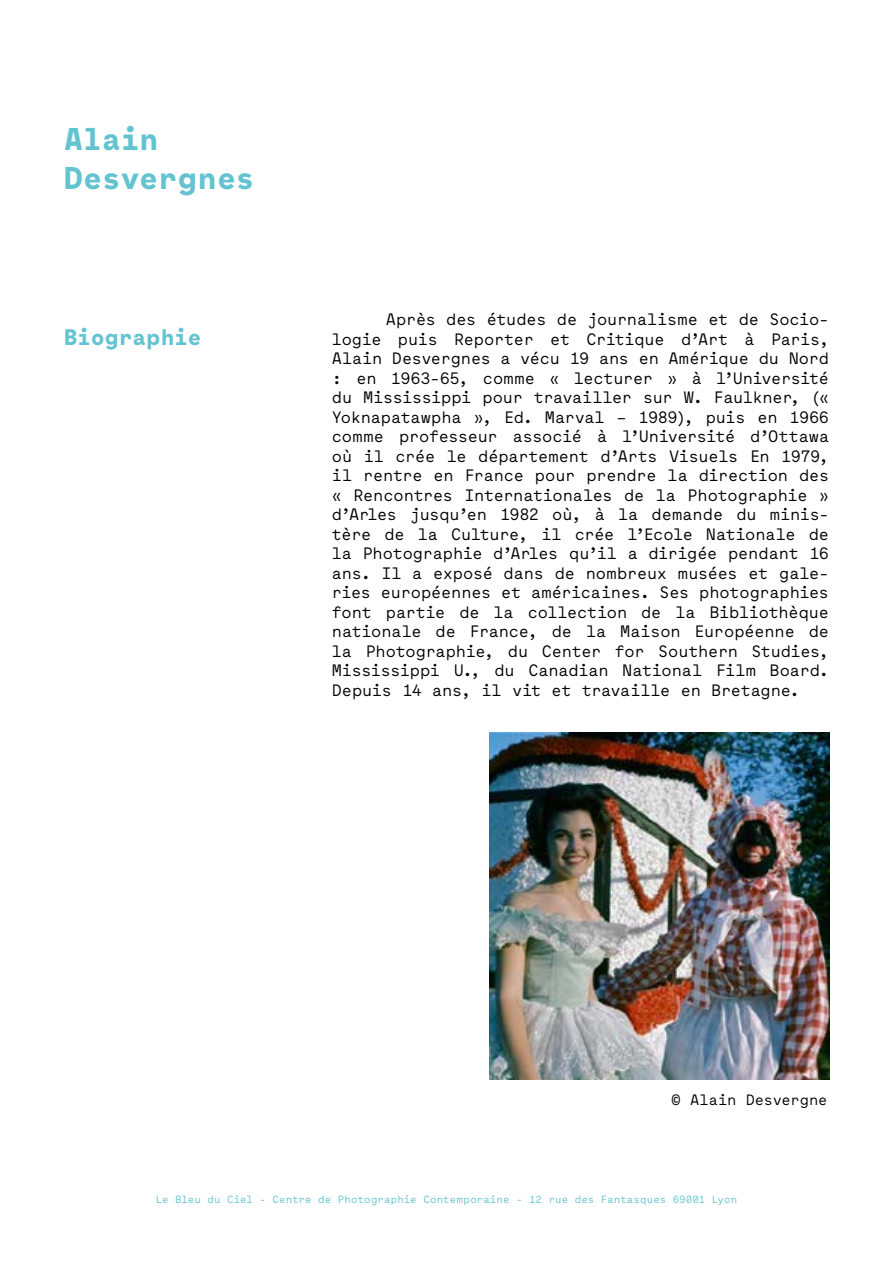
<style>
.page{position:relative;width:893px;height:1263px;background:#fff}
.page>*{position:absolute;margin:0;border:0;box-sizing:border-box;transform-origin:0 0}
.t1{font:700 31.5px/39px "Maax Mono";letter-spacing:-.02em;color:#63c3d1}
.t2{font:700 22.5px "Maax Mono";letter-spacing:-.015em;color:#63c3d1}
.t3{font:16.5px/19.5px "Maax Mono";letter-spacing:-.015em;color:#000;text-align:justify}
.t4{font:15px "Maax Mono";letter-spacing:-.005em;color:#000}
.t5{font:10.5px "Maax Mono";letter-spacing:.005em;color:#63c3d1}
</style>
<div class="page">
<img style="left:489px;top:732px;width:340px;height:347px">
<h1 class="t1" style="left:64px;top:118px;width:193px">Alain<br>Desvergnes</h1>
<h2 class="t2" style="left:64px;top:321px;width:139px">Biographie</h2>
<p class="t3" style="left:332px;top:309px;width:499px;text-indent:54px">Après des études de journalisme et de Socio&shy;logie puis Reporter et Critique d’Art à Paris, Alain Desvergnes a vécu 19 ans en Amérique du Nord : en 1963-65, comme « lecturer » à l’Université du Mississippi pour travailler sur W. Faulkner, (« Yoknapatawpha », Ed. Marval – 1989), puis en 1966 comme professeur associé à l’Université d’Ottawa où il crée le département d’Arts Visuels En 1979, il rentre en France pour prendre la direction des « Rencontres Internationales de la Photographie » d’Arles jusqu’en 1982 où, à la demande du minis&shy;tère de la Culture, il crée l’Ecole Nationale de la Photographie d’Arles qu’il a dirigée pendant 16 ans. Il a exposé dans de nombreux musées et gale&shy;ries européennes et américaines. Ses photographies font partie de la collection de la Bibliothèque nationale de France, de la Maison Européenne de la Photographie, du Center for Southern Studies, Mississippi U., du Canadian National Film Board.<br>Depuis 14 ans, il vit et travaille en Bretagne.</p>
<p class="t4" style="left:672px;top:1089px;width:157px">© Alain Desvergne</p>
<p class="t5" style="left:156px;top:1192px;width:583px">Le Bleu du Ciel - Centre de Photographie Contemporaine - 12 rue des Fantasques 69001 Lyon</p>
</div>
